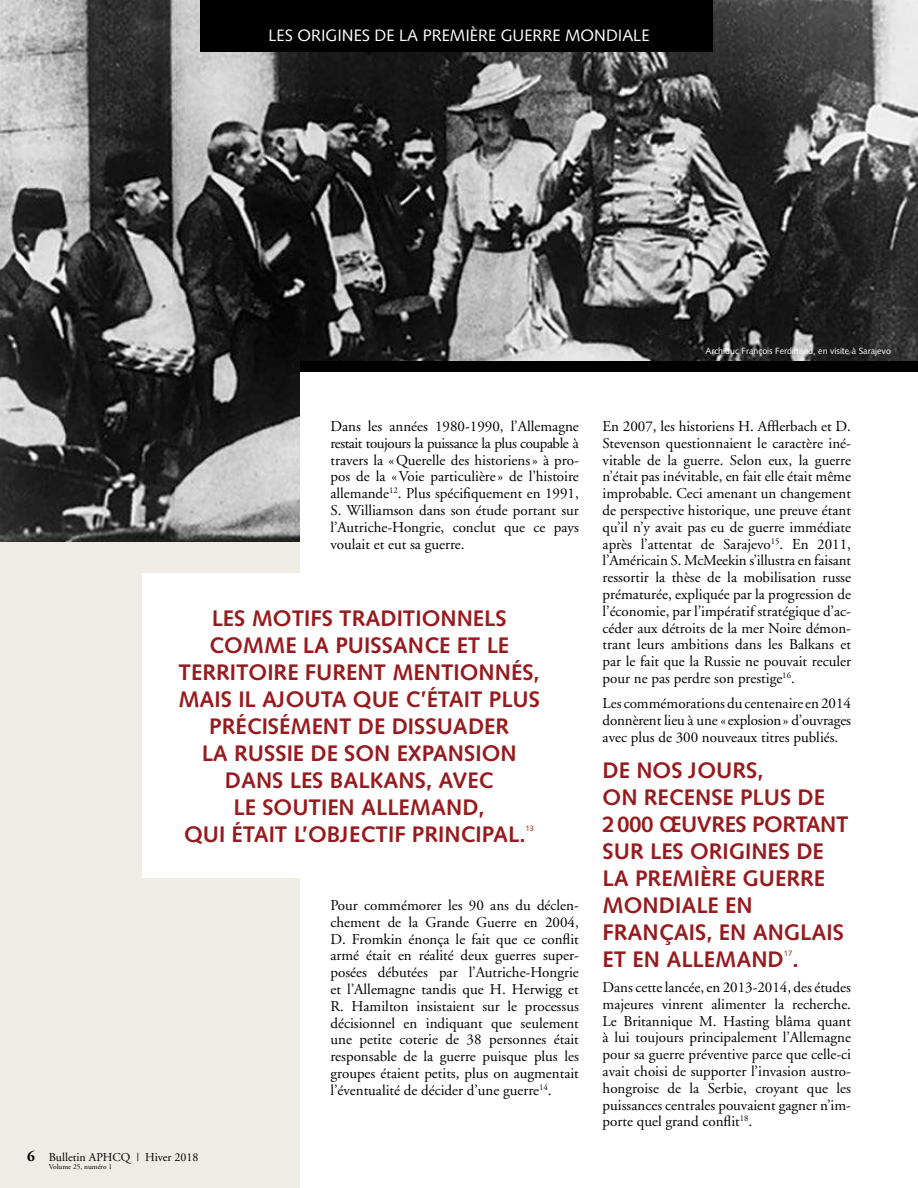
<style>
.page{position:relative;width:918px;height:1188px;background:#fff}
.page>*{position:absolute;margin:0;border:0;box-sizing:border-box;transform-origin:0 0}
.t1{font:700 22.5px/27px "Syntax LT Std";color:#971b1e}
.t2{font:16.5px "Syntax LT Std";color:#fff}
.t3{font:15px/16.8px "Adobe Garamond";color:#000;text-align:justify}
.t4{font:700 15px "Adobe Garamond";color:#000}
.t5{font:12px "Adobe Garamond";color:#000}
.t6{font:9px "Syntax LT Std";color:#fff}
.t7{font:7.8px "Syntax LT Std";color:#971b1e}
.t8{font:7.5px "Adobe Garamond";color:#000}
</style>
<div class="page">
<img style="left:0;top:0;width:918px;height:542px">
<div style="left:0;top:542px;width:469px;height:646px;background:#efece6"></div>
<div style="left:300px;top:366px;width:618px;height:822px;background:#fff"></div>
<div style="left:300px;top:361px;width:618px;height:10px;background:#000"></div>
<div style="left:200px;top:0;width:513px;height:52px;background:#000"></div>
<div style="left:142px;top:573px;width:435px;height:305px;background:#fff"></div>
<p class="t2" style="left:268px;top:27px;width:383px">LES ORIGINES DE LA PREMIÈRE GUERRE MONDIALE</p>
<p class="t6" style="left:706px;top:346px;width:187px">Archiduc François Ferdinand, en visite à Sarajevo</p>
<p class="t3" style="left:330px;top:418px;width:250px">Dans les années 1980-1990, l’Allemagne restait toujours la puissance la plus coupable à travers la « Querelle des historiens » à pro&shy;pos de la « Voie particulière » de l’histoire allemande<sup>12</sup>. Plus spécifiquement en 1991, S. Williamson dans son étude portant sur l’Autriche-Hongrie, conclut que ce pays voulait et eut sa guerre.</p>
<p class="t1" style="left:178px;top:605px;width:363px;text-align:center">LES MOTIFS TRADITIONNELS<br>COMME LA PUISSANCE ET LE<br>TERRITOIRE FURENT MENTIONNÉS,<br>MAIS IL AJOUTA QUE C’ÉTAIT PLUS<br>PRÉCISÉMENT DE DISSUADER<br>LA RUSSIE DE SON EXPANSION<br>DANS LES BALKANS, AVEC<br>LE SOUTIEN ALLEMAND,<br>QUI ÉTAIT L’OBJECTIF PRINCIPAL.</p>
<p class="t7" style="left:526px;top:825px;width:10px">13</p>
<p class="t4" style="left:27px;top:1150px;width:9px">6</p>
<p class="t5" style="left:49px;top:1151px;width:151px">Bulletin APHCQ | Hiver 2018</p>
<p class="t8" style="left:49px;top:1163px;width:65px">Volume 25, numéro 1</p>
<p class="t3" style="left:330px;top:897px;width:250px">Pour commémorer les 90 ans du déclen&shy;chement de la Grande Guerre en 2004, D. Fromkin énonça le fait que ce conflit armé était en réalité deux guerres super&shy;posées débutées par l’Autriche-Hongrie et l’Allemagne tandis que H. Herwigg et R. Hamilton insistaient sur le processus décisionnel en indiquant que seulement une petite coterie de 38 personnes était responsable de la guerre puisque plus les groupes étaient petits, plus on augmentait l’éventualité de décider d’une guerre<sup>14</sup>.</p>
<p class="t3" style="left:603px;top:418px;width:250px">En 2007, les historiens H. Afflerbach et D.<br>Stevenson questionnaient le caractère iné&shy;vitable de la guerre. Selon eux, la guerre n’était pas inévitable, en fait elle était même improbable. Ceci amenant un changement de perspective historique, une preuve étant qu’il n’y avait pas eu de guerre immédiate après l’attentat de Sarajevo<sup>15</sup>. En 2011, l’Américain S. McMeekin s’illustra en faisant ressortir la thèse de la mobilisation russe prématurée, expliquée par la progression de l’économie, par l’impératif stratégique d’ac&shy;céder aux détroits de la mer Noire démon&shy;trant leurs ambitions dans les Balkans et par le fait que la Russie ne pouvait reculer pour ne pas perdre son prestige<sup>16</sup>.</p>
<p class="t3" style="left:603px;top:696px;width:250px">Les commémorations du centenaire en 2014 donnèrent lieu à une « explosion » d’ouvrages avec plus de 300 nouveaux titres publiés.</p>
<h1 class="t1" style="left:603px;top:757px;width:247px">DE NOS JOURS,<br>ON RECENSE PLUS DE<br>2 000 ŒUVRES PORTANT<br>SUR LES ORIGINES DE<br>LA PREMIÈRE GUERRE<br>MONDIALE EN<br>FRANÇAIS, EN ANGLAIS<br>ET EN ALLEMAND .</h1>
<p class="t7" style="left:784px;top:949px;width:10px">17</p>
<p class="t3" style="left:603px;top:979px;width:250px">Dans cette lancée, en 2013-2014, des études majeures vinrent alimenter la recherche.<br>Le Britannique M. Hasting blâma quant à lui toujours principalement l’Allemagne pour sa guerre préventive parce que celle-ci avait choisi de supporter l’invasion austro&shy;hongroise de la Serbie, croyant que les puissances centrales pouvaient gagner n’im&shy;porte quel grand conflit<sup>18</sup>.</p>
</div>
